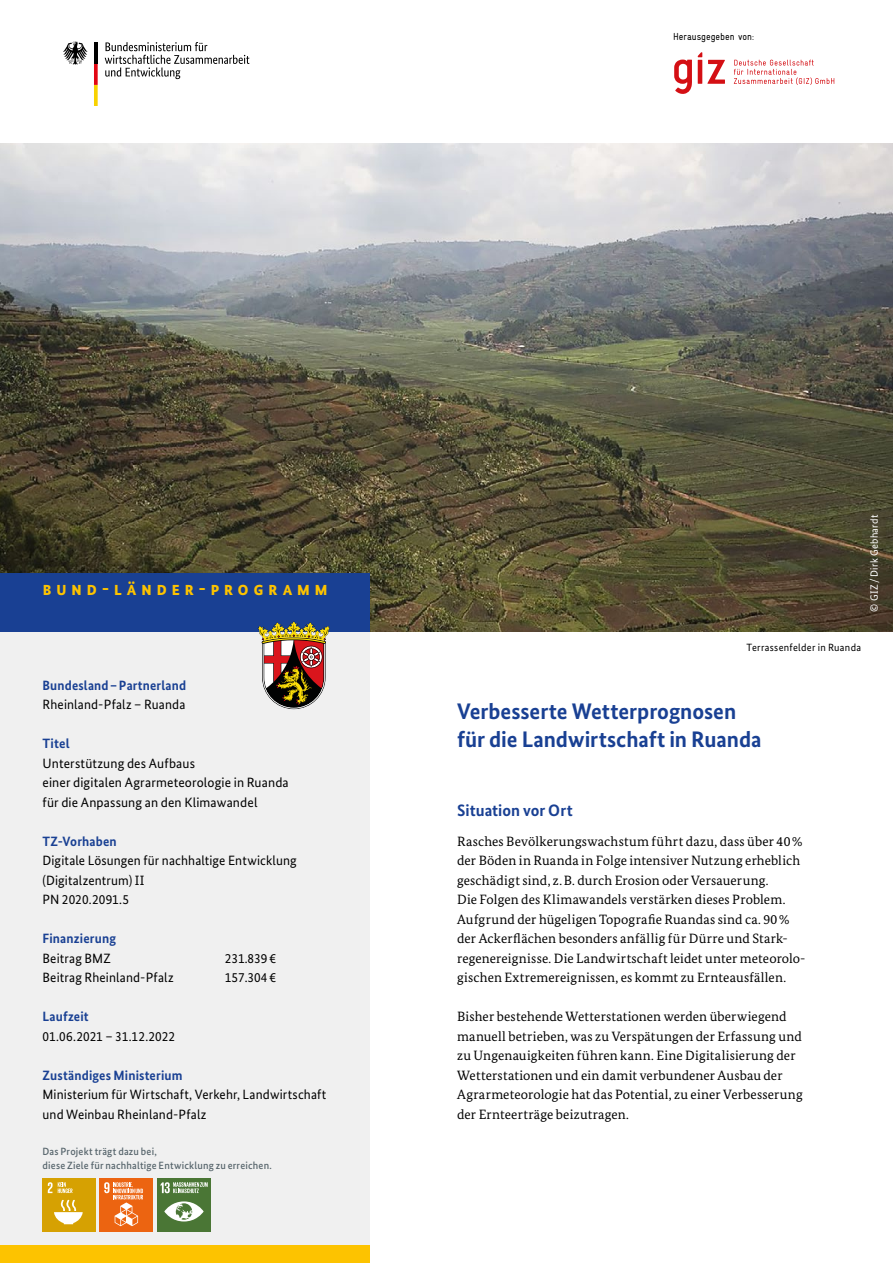
<style>
.page{position:relative;width:893px;height:1263px;background:#fff}
.page>*{position:absolute;margin:0;border:0;box-sizing:border-box;transform-origin:0 0}
.Headline_titel{font:700 22.5px/28.5px "Bundes Sans";color:#194093}
.laendername{font:700 19.5px "Bundes Sans";letter-spacing:.23em;color:#fdc300}
.Head_zw{font:700 16.5px "Bundes Sans";color:#194093}
.lauftext{font:13.5px/19.5px "Bundes Serif";letter-spacing:.01em;color:#000}
.Kasten_Lauftext_-_NE{font:13.5px/19.5px "Bundes Sans";letter-spacing:.01em;color:#000}
.Kasten_Lauftext_-_NE-2{font:700 13.5px/19.5px "Bundes Sans";letter-spacing:.01em;color:#194093}
.Kasten_Lauftext_-_NE-3{font:500 10.5px/14.2px "Bundes Sans";letter-spacing:.02em;color:#58666d}
.bildnachweis{font:10.5px "Bundes Sans";letter-spacing:.03em;color:#000}
.bildnachweis-2{font:10.5px "Bundes Sans";letter-spacing:.03em;color:#fff}
.t1{font:condensed 10.2px "Gravur";color:#000}
.s1{font-weight:400;color:#000}
.s2{font-weight:700;color:#194093}
</style>
<div class="page">
<img style="left:2px;top:144px;width:889px;height:487px">
<div style="left:0;top:631px;width:370px;height:632px;background:#f0f0f0"></div>
<div style="left:0;top:573px;width:370px;height:58px;background:#194093"></div>
<svg style="left:105px;top:42px;width:144px;height:37px"></svg>
<svg style="left:94px;top:64px;width:4px;height:42px"></svg>
<svg style="left:63px;top:42px;width:25px;height:23px"></svg>
<hr style="left:94px;top:43px;width:4px;height:21px;background:#000">
<svg style="left:674px;top:60px;width:18px;height:34px"></svg>
<svg style="left:698px;top:52px;width:27px;height:32px"></svg>
<svg style="left:734px;top:60px;width:100px;height:25px"></svg>
<div style="left:0;top:1245px;width:370px;height:18px;background:#fdc300"></div>
<svg style="left:258px;top:621px;width:72px;height:88px"></svg>
<div style="left:43px;top:1178px;width:53px;height:53px;background:#d6a102"></div>
<svg style="left:54px;top:1200px;width:29px;height:24px"></svg>
<svg style="left:48px;top:1182px;width:25px;height:11px"></svg>
<div style="left:100px;top:1178px;width:53px;height:53px;background:#ec6411"></div>
<svg style="left:104px;top:1182px;width:39px;height:44px"></svg>
<div style="left:157px;top:1178px;width:53px;height:53px;background:#4a7635"></div>
<svg style="left:164px;top:1201px;width:40px;height:20px"></svg>
<svg style="left:161px;top:1182px;width:47px;height:11px"></svg>
<p class="t1" style="left:673px;top:31px;width:82px">Herausgegeben von:</p>
<p class="laendername" style="left:43px;top:576px;width:287px">bund-länder-programm</p>
<p class="Kasten_Lauftext_-_NE-2" style="left:43px;top:675px;width:145px">Bundesland–Partnerland<br><span class="s1">Rheinland-Pfalz – Ruanda</span></p>
<p class="Kasten_Lauftext_-_NE" style="left:43px;top:734px;width:248px"><span class="s2">Titel<br></span>Unterstützung des Aufbaus<br>einer digitalen Agrarmeteorologie in Ruanda für die Anpassung an den Klimawandel</p>
<p class="Kasten_Lauftext_-_NE" style="left:43px;top:831px;width:256px"><span class="s2">TZ-Vorhaben<br></span>Digitale Lösungen für nachhaltige Entwicklung (Digitalzentrum) II<br>PN 2020.2091.5</p>
<p class="Kasten_Lauftext_-_NE-2" style="left:43px;top:929px;width:75px">Finanzierung<br><span class="s1">Beitrag BMZ</span></p>
<p class="Kasten_Lauftext_-_NE" style="left:225px;top:948px;width:53px">231.839€</p>
<p class="Kasten_Lauftext_-_NE" style="left:43px;top:968px;width:133px">Beitrag Rheinland-Pfalz</p>
<p class="Kasten_Lauftext_-_NE" style="left:225px;top:968px;width:53px">157.304€</p>
<p class="Kasten_Lauftext_-_NE" style="left:43px;top:1007px;width:134px"><span class="s2">Laufzeit<br></span>01.06.2021 – 31.12.2022</p>
<p class="Kasten_Lauftext_-_NE" style="left:43px;top:1065px;width:285px"><span class="s2">Zuständiges Ministerium<br></span>Ministerium für Wirtschaft, Verkehr, Landwirtschaft und Weinbau Rheinland-Pfalz</p>
<p class="Kasten_Lauftext_-_NE-3" style="left:43px;top:1144px;width:231px">Das Projekt trägt dazu bei,<br>diese Ziele für nachhaltige Entwicklung zu erreichen.</p>
<p class="bildnachweis-2" style="left:868px;top:612px;width:98px;rotate:-90deg">© GIZ /Dirk Gebhardt</p>
<p class="bildnachweis" style="left:747px;top:641px;width:116px">Terrassenfelder in Ruanda</p>
<p class="Headline_titel" style="left:457px;top:697px;width:306px">Verbesserte Wetterprognosen für die Landwirtschaft in Ruanda</p>
<p class="Head_zw" style="left:457px;top:801px;width:117px">Situation vor Ort</p>
<p class="lauftext" style="left:457px;top:831px;width:350px">Rasches Bevölkerungswachstum führt dazu, dass über 40% der Böden in Ruanda in Folge intensiver Nutzung erheblich geschädigt sind, z.B. durch Erosion oder Versauerung.<br>Die Folgen des Klimawandels verstärken dieses Problem.<br>Aufgrund der hügeligen Topografie Ruandas sind ca. 90% der Ackerflächen besonders anfällig für Dürre und Stark&shy;regenereignisse. Die Landwirtschaft leidet unter meteorolo&shy;gischen Extremereignissen, es kommt zu Ernteausfällen.</p>
<p class="lauftext" style="left:457px;top:1007px;width:347px">Bisher bestehende Wetterstationen werden überwiegend manuell betrieben, was zu Verspätungen der Erfassung und zu Ungenauigkeiten führen kann. Eine Digitalisierung der Wetterstationen und ein damit verbundener Ausbau der Agrarmeteorologie hat das Potential, zu einer Verbesserung der Ernteerträge beizutragen.</p>
</div>
